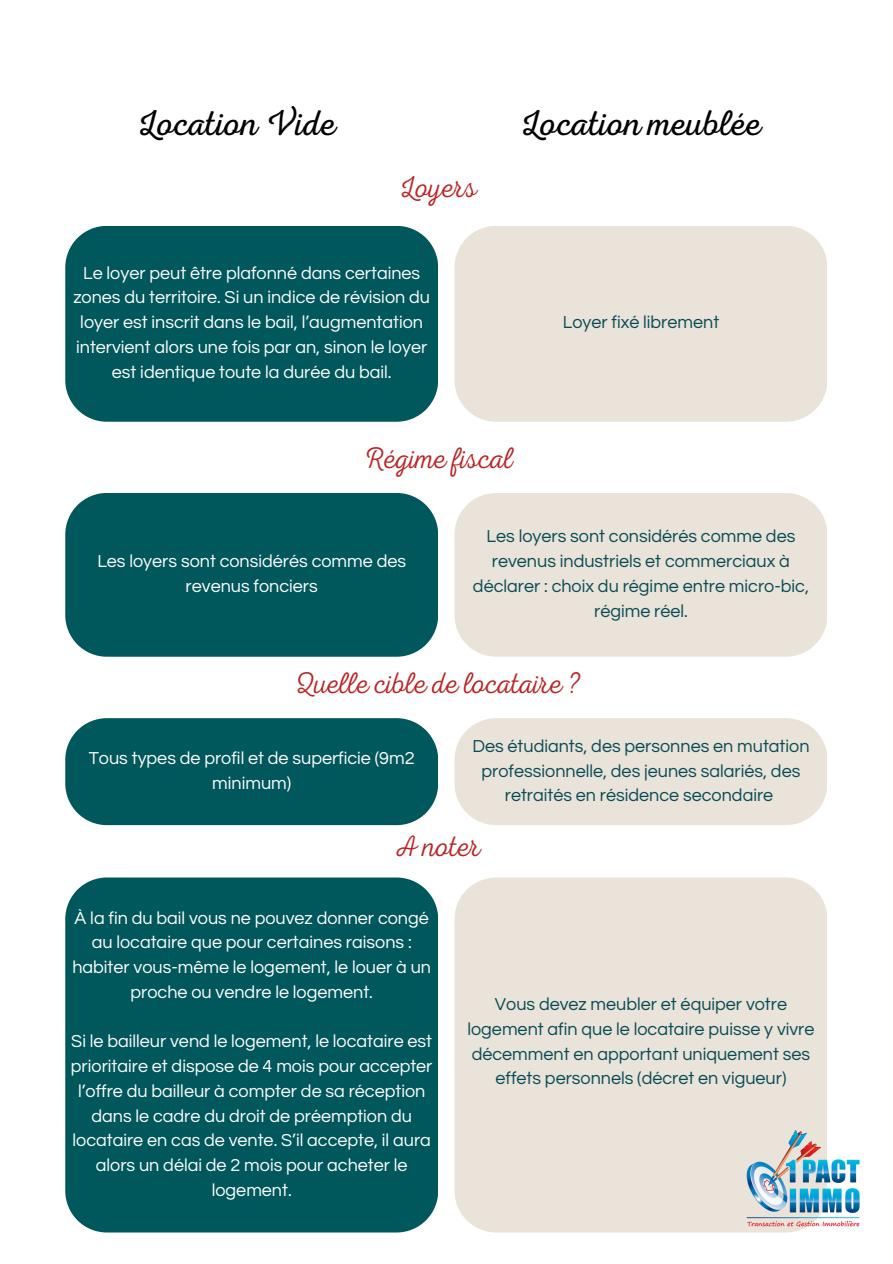
<style>
.page{position:relative;width:893px;height:1264px;background:#fff}
.page>*{position:absolute;margin:0;border:0;box-sizing:border-box;transform-origin:0 0}
.t1{font:36px "RTL Adam Script Light";color:#000}
.t2{font:30px "RTL Adam Script Thin";color:#ba2324}
.t3{font:18px/24.8px "Questrial";color:#fff;text-align:center}
.t4{font:18px/24.8px "Questrial";color:#094b54;text-align:center}
</style>
<div class="page">
<div style="left:65px;top:226px;width:372px;height:196px;background:#00575c"></div>
<div style="left:454px;top:226px;width:372px;height:196px;background:#e9e3da"></div>
<div style="left:65px;top:493px;width:372px;height:163px;background:#00575c"></div>
<div style="left:454px;top:493px;width:372px;height:163px;background:#e9e3da"></div>
<div style="left:65px;top:718px;width:372px;height:107px;background:#00575c"></div>
<div style="left:454px;top:718px;width:372px;height:107px;background:#e9e3da"></div>
<div style="left:65px;top:877px;width:372px;height:355px;background:#00575c"></div>
<div style="left:454px;top:877px;width:372px;height:355px;background:#e9e3da"></div>
<img style="left:741px;top:1125px;width:119px;height:107px">
<h1 class="t1" style="left:137px;top:103px;width:201px">Location Vide</h1>
<h1 class="t1" style="left:520px;top:103px;width:243px">Location meublée</h1>
<h2 class="t2" style="left:399px;top:169px;width:80px">Loyers</h2>
<p class="t3" style="left:73px;top:261px;width:358px">Le loyer peut être plafonné dans certaines zones du territoire. Si un indice de révision du loyer est inscrit dans le bail, l’augmentation intervient alors une fois par an, sinon le loyer est identique toute la durée du bail.</p>
<h2 class="t2" style="left:363px;top:441px;width:152px">Régime fiscal</h2>
<p class="t4" style="left:562px;top:310px;width:158px">Loyer fixé librement</p>
<p class="t3" style="left:97px;top:549px;width:310px">Les loyers sont considérés comme des revenus fonciers</p>
<p class="t4" style="left:473px;top:524px;width:337px">Les loyers sont considérés comme des revenus industriels et commerciaux à déclarer : choix du régime entre micro-bic, régime réel.</p>
<h2 class="t2" style="left:294px;top:666px;width:289px">Quelle cible de locataire ?</h2>
<p class="t4" style="left:472px;top:734px;width:338px">Des étudiants, des personnes en mutation professionnelle, des jeunes salariés, des retraités en résidence secondaire</p>
<h2 class="t2" style="left:395px;top:828px;width:87px">A noter</h2>
<p class="t3" style="left:89px;top:746px;width:327px">Tous types de profil et de superficie (9m2 minimum)</p>
<p class="t3" style="left:72px;top:905px;width:360px">À la fin du bail vous ne pouvez donner congé au locataire que pour certaines raisons : habiter vous-même le logement, le louer à un proche ou vendre le logement.</p>
<p class="t3" style="left:71px;top:1029px;width:363px">Si le bailleur vend le logement, le locataire est prioritaire et dispose de 4 mois pour accepter l’offre du bailleur à compter de sa réception dans le cadre du droit de préemption du locataire en cas de vente. S’il accepte, il aura alors un délai de 2 mois pour acheter le logement.</p>
<p class="t4" style="left:467px;top:992px;width:348px">Vous devez meubler et équiper votre logement afin que le locataire puisse y vivre décemment en apportant uniquement ses effets personnels (décret en vigueur)</p>
</div>
